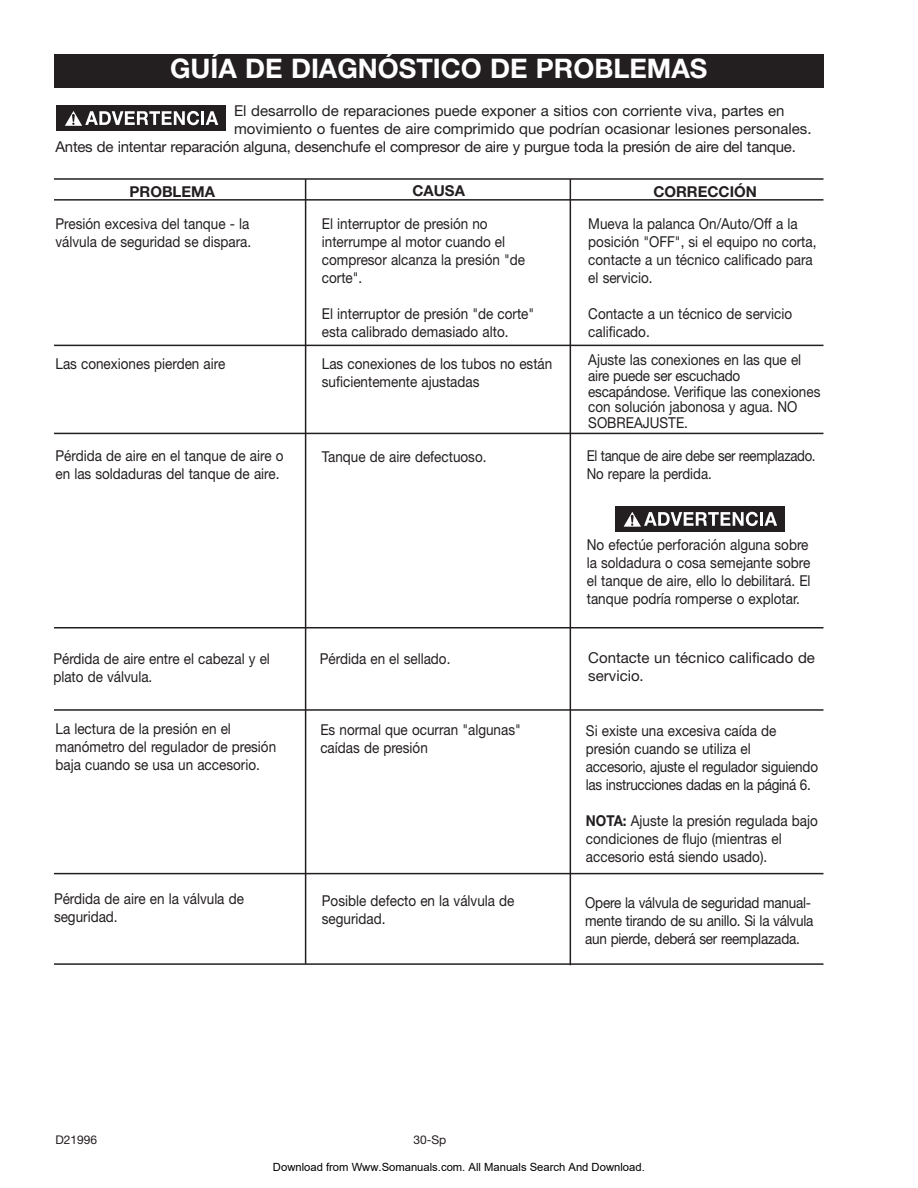
<style>
.page{position:relative;width:918px;height:1188px;background:#fff}
.page>*{position:absolute;margin:0;border:0;box-sizing:border-box;transform-origin:0 0}
.t1{font:700 27px "Helvetica Neue";color:#fff}
.t2{font:15px/18px "Helvetica Neue";color:#231f20;scale:.9 1}
.t3{font:15px/18px "Helvetica Neue";color:#231f20}
.t4{font:15px/18px "Helvetica Neue";letter-spacing:-.02em;color:#231f20;scale:.88 1}
.t5{font:700 15px "Helvetica Neue";color:#231f20}
.t6{font:12px "Helvetica Neue";color:#231f20}
.t7{font:11.25px "Arial";color:#000}
.s1{font-weight:700}
</style>
<div class="page">
<div style="left:54px;top:54px;width:770px;height:34px;background:#231f20"></div>
<div style="left:57px;top:105px;width:169px;height:26px;background:#231f20"></div>
<svg style="left:65px;top:111px;width:134px;height:15px"></svg>
<hr style="left:201px;top:111px;width:3px;height:14px;background:#fff">
<svg style="left:206px;top:111px;width:12px;height:14px"></svg>
<hr style="left:54px;top:178px;width:770px;height:2px;background:#231f20">
<hr style="left:54px;top:199px;width:770px;height:2px;background:#231f20">
<hr style="left:570px;top:179px;width:1px;height:786px;background:#231f20">
<hr style="left:305px;top:179px;width:1px;height:785px;background:#231f20">
<hr style="left:54px;top:345px;width:770px;height:1px;background:#231f20">
<hr style="left:54px;top:433px;width:770px;height:1px;background:#231f20">
<div style="left:615px;top:506px;width:170px;height:26px;background:#231f20"></div>
<svg style="left:624px;top:512px;width:134px;height:15px"></svg>
<hr style="left:760px;top:512px;width:3px;height:14px;background:#fff">
<svg style="left:764px;top:512px;width:13px;height:14px"></svg>
<hr style="left:54px;top:627px;width:770px;height:1px;background:#231f20">
<hr style="left:54px;top:709px;width:770px;height:2px;background:#231f20">
<hr style="left:54px;top:963px;width:770px;height:2px;background:#231f20">
<hr style="left:54px;top:873px;width:770px;height:1px;background:#231f20">
<h1 class="t1" style="left:170px;top:59px;width:539px">GUÍA DE DIAGNÓSTICO DE PROBLEMAS</h1>
<p class="t3" style="left:234px;top:103px;width:552px">El desarrollo de reparaciones puede exponer a sitios con corriente viva, partes en</p>
<p class="t3" style="left:234px;top:121px;width:579px">movimiento o fuentes de aire comprimido que podrían ocasionar lesiones personales.</p>
<p class="t3" style="left:56px;top:139px;width:742px">Antes de intentar reparación alguna, desenchufe el compresor de aire y purgue toda la presión de aire del tanque.</p>
<p class="t5" style="left:130px;top:186px;width:87px">PROBLEMA</p>
<p class="t5" style="left:412px;top:185px;width:54px">CAUSA</p>
<p class="t5" style="left:653px;top:186px;width:105px">CORRECCIÓN</p>
<p class="t2" style="left:322px;top:216px;width:227px">El interruptor de presión no interrumpe al motor cuando el compresor alcanza la presión "de corte".</p>
<p class="t2" style="left:322px;top:306px;width:237px">El interruptor de presión "de corte" esta calibrado demasiado alto.</p>
<p class="t2" style="left:56px;top:216px;width:219px">Presión excesiva del tanque - la válvula de seguridad se dispara.</p>
<p class="t2" style="left:588px;top:216px;width:255px">Mueva la palanca On/Auto/Off a la posición "OFF", si el equipo no corta, contacte a un técnico calificado para el servicio.</p>
<p class="t2" style="left:588px;top:306px;width:228px">Contacte a un técnico de servicio calificado.</p>
<p class="t2" style="left:56px;top:356px;width:190px">Las conexiones pierden aire</p>
<p class="t2" style="left:322px;top:356px;width:258px">Las conexiones de los tubos no están suficientemente ajustadas</p>
<p class="t2" style="left:588px;top:353px;width:259px;line-height:15.8px">Ajuste las conexiones en las que el aire puede ser escuchado escapándose. Verifique las conexiones con solución jabonosa y agua. NO<br>SOBREAJUSTE.</p>
<p class="t2" style="left:56px;top:449px;width:255px">Pérdida de aire en el tanque de aire o en las soldaduras del tanque de aire.</p>
<p class="t2" style="left:322px;top:449px;width:184px">Tanque de aire defectuoso.</p>
<p class="t4" style="left:587px;top:448px;width:262px">El tanque de aire debe ser reemplazado.<br>No repare la perdida.</p>
<p class="t2" style="left:587px;top:537px;width:250px">No efectúe perforación alguna sobre la soldadura o cosa semejante sobre el tanque de aire, ello lo debilitará. El tanque podría romperse o explotar.</p>
<p class="t2" style="left:53px;top:651px;width:242px">Pérdida de aire entre el cabezal y el plato de válvula.</p>
<p class="t2" style="left:320px;top:651px;width:147px">Pérdida en el sellado.</p>
<p class="t3" style="left:588px;top:651px;width:228px">Contacte un técnico calificado de servicio.</p>
<p class="t2" style="left:56px;top:722px;width:247px">La lectura de la presión en el manómetro del regulador de presión baja cuando se usa un accesorio.</p>
<p class="t2" style="left:320px;top:722px;width:224px">Es normal que ocurran "algunas" caídas de presión</p>
<p class="t2" style="left:586px;top:723px;width:259px">Si existe una excesiva caída de presión cuando se utiliza el<br>accesorio, ajuste el regulador siguiendo las instrucciones dadas en la páginá 6.</p>
<p class="t2" style="left:586px;top:813px;width:259px"><span class="s1">NOTA:</span> Ajuste la presión regulada bajo condiciones de flujo (mientras el accesorio está siendo usado).</p>
<p class="t2" style="left:54px;top:892px;width:213px">Pérdida de aire en la válvula de seguridad.</p>
<p class="t2" style="left:322px;top:893px;width:215px">Posible defecto en la válvula de seguridad.</p>
<p class="t2" style="left:585px;top:895px;width:255px">Opere la válvula de seguridad manual&shy;mente tirando de su anillo. Si la válvula aun pierde, deberá ser reemplazada.</p>
<p class="t6" style="left:56px;top:1135px;width:43px">D21996</p>
<p class="t6" style="left:414px;top:1135px;width:34px">30-Sp</p>
<p class="t7" style="left:273px;top:1160px;width:373px">Download from Www.Somanuals.com. All Manuals Search And Download.</p>
</div>
